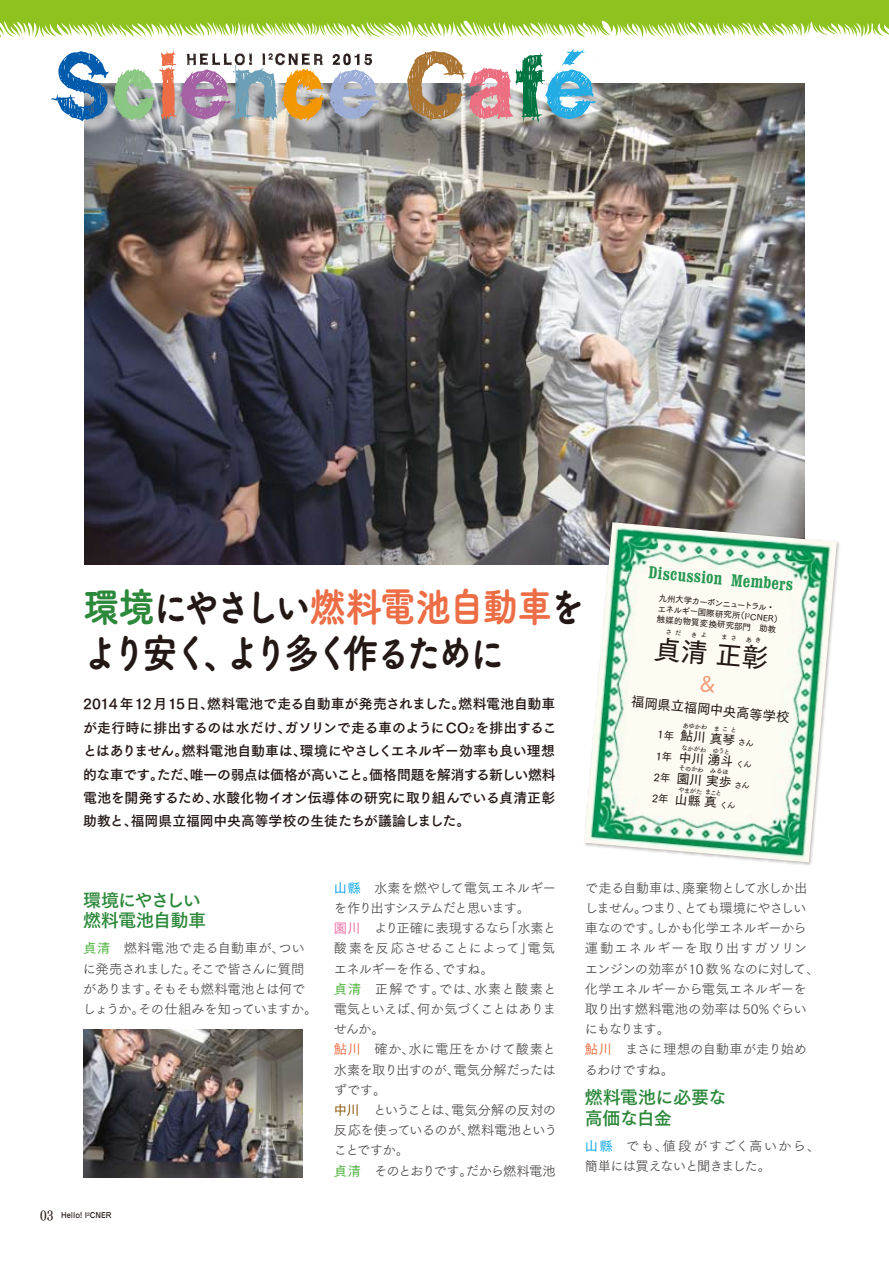
<style>
.page{position:relative;width:889px;height:1261px;background:#fff}
.page>*{position:absolute;margin:0;border:0;box-sizing:border-box;transform-origin:0 0}
.t1{font:40.5px/46.8px "Tsuku A Rd Gothic Std E";letter-spacing:-.125em;color:#231815;scale:.89 1}
.t2{font:26.7px "Tsuku Go Pro D";color:#231815}
.t3{font:18px/20.2px "Tsuku Go Pro B";letter-spacing:-.045em;color:#2c883a}
.t4{font:700 condensed 16.95px "Clarendon BT";color:#008635}
.t5{font:13.8px/23.4px "Tsuku Go Pro B";letter-spacing:-.015em;color:#231815}
.t6{font:13.35px/20.2px "Tsuku Go Pro R";letter-spacing:-.045em;color:#4c4948}
.t7{font:13.35px "Tsuku Go Pro D";color:#231815}
.t8{font:12.75px/21.3px "Tsuku Go Pro D";color:#231815;text-align:justify}
.t9{font:8.55px/10.6px "Tsuku Go Pro D";color:#231815}
.t10{font:500 7.5px "Jun 34 Pro";color:#231815}
.t11{font:6.45px "Tsuku Go Pro D";color:#231815}
.s1{color:#2c883a}
.s2{color:#ed6e46}
.s3{font-size:8.1px}
.s4{font-size:10.5px}
.s5{font-size:8.55px}
.s6{font-family:"Tsuku Go Pro M";color:#46b035}
.s7{font-family:"Tsuku Min Pro D";font-weight:400;font-size:13.8px}
.s8{font-family:"Tsuku Go Pro M";color:#00a0e9}
.s9{font-family:"Tsuku Go Pro M";color:#eb6ea5}
.s10{font-family:"Tsuku Go Pro M";color:#ed6e46}
.s11{font-family:"Tsuku Go Pro M";color:#834e00}
</style>
<div class="page">
<svg style="left:0;top:0;width:889px;height:38px"></svg>
<img style="left:84px;top:84px;width:721px;height:480px">
<img style="left:581px;top:519px;width:259px;height:346px">
<img style="left:584px;top:522px;width:253px;height:340px">
<img style="left:83px;top:1029px;width:220px;height:148px">
<img style="left:82px;top:83px;width:480px;height:56px">
<img style="left:51px;top:51px;width:328px;height:70px">
<img style="left:545px;top:83px;width:67px;height:53px">
<img style="left:407px;top:49px;width:189px;height:73px">
<svg style="left:666px;top:629px;width:15px;height:7px"></svg>
<svg style="left:692px;top:631px;width:14px;height:7px"></svg>
<svg style="left:722px;top:634px;width:14px;height:7px"></svg>
<svg style="left:746px;top:636px;width:14px;height:7px"></svg>
<svg style="left:700px;top:675px;width:16px;height:18px"></svg>
<h1 class="t1" style="left:83px;top:580px;width:565px"><span class="s1">環境</span>にやさしい<span class="s2">燃料電池自動車</span>をより安く、より多く作るために</h1>
<p class="t5" style="left:83px;top:691px;width:475px">2014 年12月15日、燃料電池で走る自動車が発売されました。燃料電池自動車が走行時に排出するのは水だけ、ガソリンで走る車のようにCO<span class="s3">2</span> を排出することはありません。燃料電池自動車は、環境にやさしくエネルギー効率も良い理想的な車です。ただ、唯一の弱点は価格が高いこと。価格問題を解消する新しい燃料電池を開発するため、水酸化物イオン伝導体の研究に取り組んでいる貞清正彰助教と、福岡県立福岡中央高等学校の生徒たちが議論しました。</p>
<p class="t4" style="left:649px;top:562px;width:146px;rotate:5deg">Discussion Members</p>
<p class="t9" style="left:659px;top:591px;width:126px;rotate:5deg">九州大学カーボンニュートラル・エネルギー国際研究所（I<sup>2</sup>CNER）触媒的物質変換研究部門　助教</p>
<h2 class="t2" style="left:656px;top:626px;width:116px;rotate:5deg">貞清 正彰</h2>
<p class="t7" style="left:632px;top:690px;width:161px;rotate:6deg">福岡県立福岡中央高等学校</p>
<p class="t11" style="left:683px;top:720px;width:56px;rotate:5deg">あゆかわ　ま こ と</p>
<p class="t11" style="left:681px;top:742px;width:51px;rotate:5deg">なかがわ　ゆうと</p>
<p class="t11" style="left:679px;top:762px;width:51px;rotate:5deg">そのかわ　みるほ</p>
<p class="t11" style="left:679px;top:784px;width:45px;rotate:5deg">やまがたまこと</p>
<p class="t8" style="left:659px;top:721px;width:98px;rotate:5deg"><span class="s4">1年</span> 鮎川 真琴<span class="s5">さん</span><span class="s4">1年</span> 中川 湧斗<span class="s5">くん</span><span class="s4">2年</span> 園川 実歩<span class="s5">さん</span><span class="s4">2年</span> 山縣 真<span class="s5">くん</span></p>
<h3 class="t3" style="left:83px;top:887px;width:125px">環境にやさしい燃料電池自動車</h3>
<p class="t6" style="left:83px;top:937px;width:236px"><span class="s6">貞清</span>　燃料電池で走る自動車が、ついに発売されました。そこで皆さんに質問があります。そもそも燃料電池とは何でしょうか。その仕組みを知っていますか。</p>
<p class="t10" style="left:40px;top:1209px;width:73px"><span class="s7">03</span> Hello! I<sup>2</sup>CNER</p>
<p class="t6" style="left:334px;top:876px;width:225px"><span class="s8">山縣</span>　水素を燃やして電気エネルギーを作り出すシステムだと思います。<br><span class="s9">園川</span>　より正確に表現するなら「水素と酸素を反応させることによって」電気エネルギーを作る、ですね。<br><span class="s6">貞清</span> 正解です。では、水素と酸素と電気といえば、何か気づくことはありませんか。<br><span class="s10">鮎川</span>　確か、水に電圧をかけて酸素と水素を取り出すのが、電気分解だったはずです。<br><span class="s11">中川</span>　ということは、電気分解の反対の反応を使っているのが、燃料電池ということですか。<br><span class="s6">貞清</span> そのとおりです。だから燃料電池</p>
<p class="t6" style="left:585px;top:876px;width:236px">で走る自動車は、廃棄物として水しか出しません。つまり、とても環境にやさしい車なのです。しかも化学エネルギーから運動エネルギーを取り出すガソリンエンジンの効率が10 数%なのに対して、化学エネルギーから電気エネルギーを取り出す燃料電池の効率は50%ぐらいにもなります。<br><span class="s10">鮎川</span>　まさに理想の自動車が走り始めるわけですね。<br>。</p>
<h3 class="t3" style="left:585px;top:1085px;width:143px">燃料電池に必要な高価な白金</h3>
<p class="t6" style="left:585px;top:1134px;width:237px"><span class="s8">山縣</span> でも、値段がすごく高いから、簡単には買えないと聞きました。</p>
</div>
